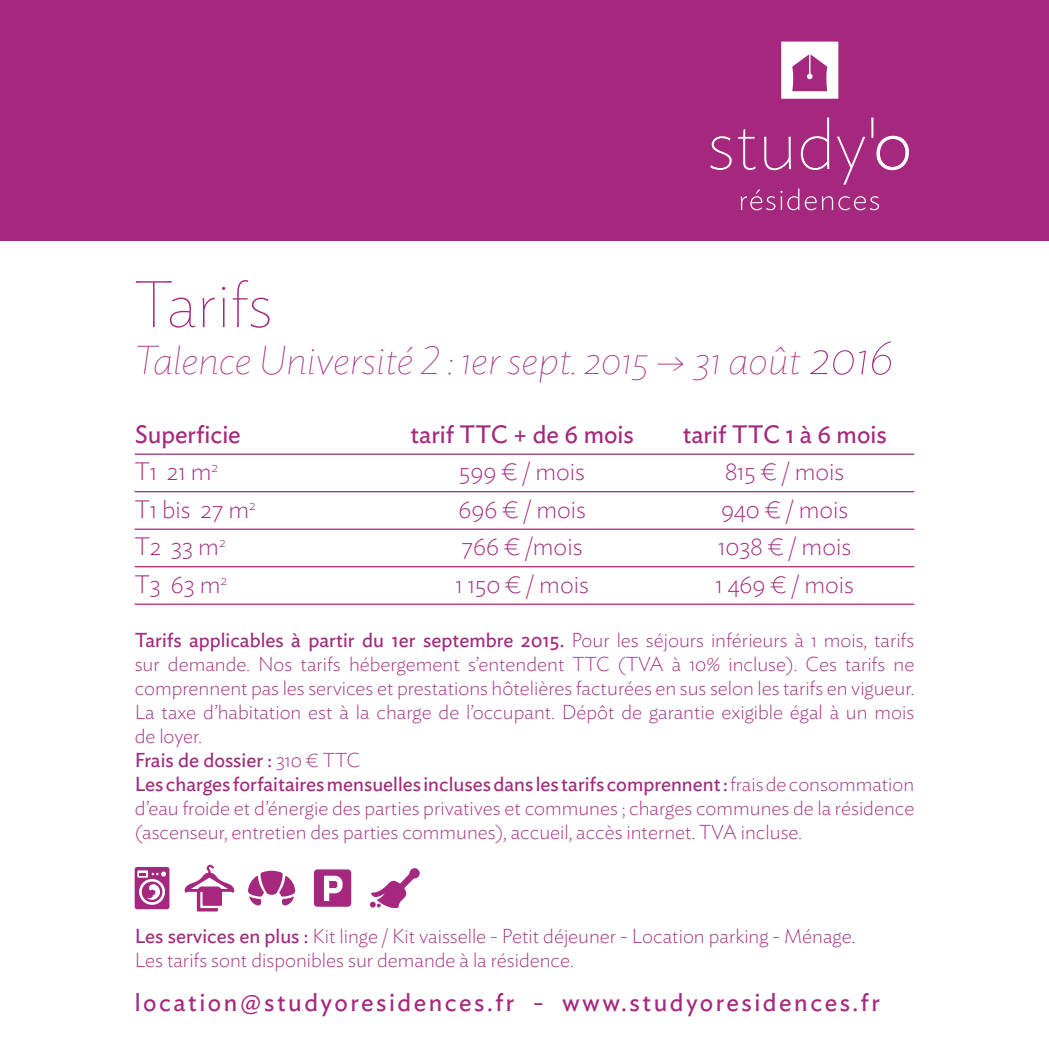
<style>
.page{position:relative;width:1049px;height:1049px;background:#fff}
.page>*{position:absolute;margin:0;border:0;box-sizing:border-box;transform-origin:0 0}
.t1{font:100 65px "Ideal Sans";color:#a5287e}
.t2{font:italic 100 40px "Ideal Sans";color:#a5287e}
.t3{font:200 25px "Ideal Sans";color:#a5287e}
.t4{font:25px "Ideal Sans";letter-spacing:.1em;color:#a5287e}
.t5{font:25px "Ideal Sans";color:#a5287e}
.t6{font:200 20px/24px "Ideal Sans";color:#a5287e;text-align:justify}
.t7{font:20px "Ideal Sans";color:#a5287e}
.s1{font-size:50px}
.s2{font-weight:400}
.s3{font-weight:200}
</style>
<div class="page">
<svg style="left:185px;top:865px;width:49px;height:46px"></svg>
<svg style="left:314px;top:869px;width:37px;height:38px"></svg>
<svg style="left:135px;top:867px;width:34px;height:42px"></svg>
<svg style="left:248px;top:870px;width:47px;height:36px"></svg>
<svg style="left:370px;top:868px;width:50px;height:40px"></svg>
<hr style="left:135px;top:453px;width:779px;height:2px;background:#a5287e">
<hr style="left:135px;top:491px;width:779px;height:1px;background:#a5287e">
<hr style="left:135px;top:528px;width:779px;height:2px;background:#a5287e">
<hr style="left:135px;top:566px;width:779px;height:1px;background:#a5287e">
<hr style="left:135px;top:603px;width:779px;height:2px;background:#a5287e">
<div style="left:0;top:0;width:1049px;height:241px;background:#a5287e"></div>
<svg style="left:710px;top:136px;width:22px;height:34px"></svg>
<svg style="left:738px;top:129px;width:17px;height:41px"></svg>
<svg style="left:764px;top:137px;width:27px;height:33px"></svg>
<svg style="left:801px;top:117px;width:28px;height:53px"></svg>
<svg style="left:837px;top:136px;width:28px;height:49px"></svg>
<svg style="left:871px;top:117px;width:38px;height:53px"></svg>
<svg style="left:781px;top:42px;width:57px;height:57px"></svg>
<svg style="left:741px;top:189px;width:58px;height:21px"></svg>
<svg style="left:805px;top:196px;width:74px;height:14px"></svg>
<p class="t1" style="left:135px;top:253px;width:140px">Tarifs</p>
<p class="t2" style="left:135px;top:329px;width:760px">Talence Université 2 : 1er sept. 2015 • 31 août <span class="s1">2016</span></p>
<p class="t5" style="left:135px;top:415px;width:108px">Superficie</p>
<p class="t5" style="left:410px;top:415px;width:225px">tarif TTC + de 6 mois</p>
<p class="t5" style="left:683px;top:415px;width:206px">tarif TTC 1 à 6 mois</p>
<p class="t3" style="left:135px;top:452px;width:85px">T1 21 m<sup>2</sup></p>
<p class="t3" style="left:459px;top:452px;width:127px">599 € / mois</p>
<p class="t3" style="left:725px;top:452px;width:121px">815 € / mois</p>
<p class="t3" style="left:135px;top:490px;width:123px">T1 bis 27 m<sup>2</sup></p>
<p class="t3" style="left:458px;top:490px;width:129px">696 € / mois</p>
<p class="t3" style="left:721px;top:490px;width:129px">940 € / mois</p>
<p class="t3" style="left:135px;top:527px;width:92px">T2 33 m<sup>2</sup></p>
<p class="t3" style="left:462px;top:527px;width:122px">766 € /mois</p>
<p class="t3" style="left:718px;top:527px;width:135px">1038 € / mois</p>
<p class="t3" style="left:135px;top:565px;width:94px">T3 63 m<sup>2</sup></p>
<p class="t3" style="left:455px;top:565px;width:135px">1 150 € / mois</p>
<p class="t3" style="left:715px;top:565px;width:140px">1 469 € / mois</p>
<p class="t6" style="left:135px;top:626px;width:781px"><span class="s2">Tarifs applicables à partir du 1er septembre 2015.</span> Pour les séjours inférieurs à 1 mois, tarifs sur demande. Nos tarifs hébergement s’entendent TTC (TVA à 10% incluse). Ces tarifs ne comprennent pas les services et prestations hôtelières facturées en sus selon les tarifs en vigueur.<br>La taxe d’habitation est à la charge de l’occupant. Dépôt de garantie exigible égal à un mois de loyer.</p>
<p class="t7" style="left:135px;top:745px;width:227px">Frais de dossier : <span class="s3">310 € TTC</span></p>
<p class="t6" style="left:135px;top:770px;width:781px"><span class="s2">Les charges forfaitaires mensuelles incluses dans les tarifs comprennent :</span> frais de consommation d’eau froide et d’énergie des parties privatives et communes ; charges communes de la résidence (ascenseur, entretien des parties communes), accueil, accès internet. TVA incluse.</p>
<p class="t6" style="left:135px;top:923px;width:722px"><span class="s2">Les services en plus :</span> Kit linge / Kit vaisselle - Petit déjeuner - Location parking - Ménage.</p>
<p class="t6" style="left:135px;top:947px;width:440px">Les tarifs sont disponibles sur demande à la résidence.</p>
<p class="t4" style="left:135px;top:983px;width:747px">location@studyoresidences.fr - www.studyoresidences.fr</p>
</div>
